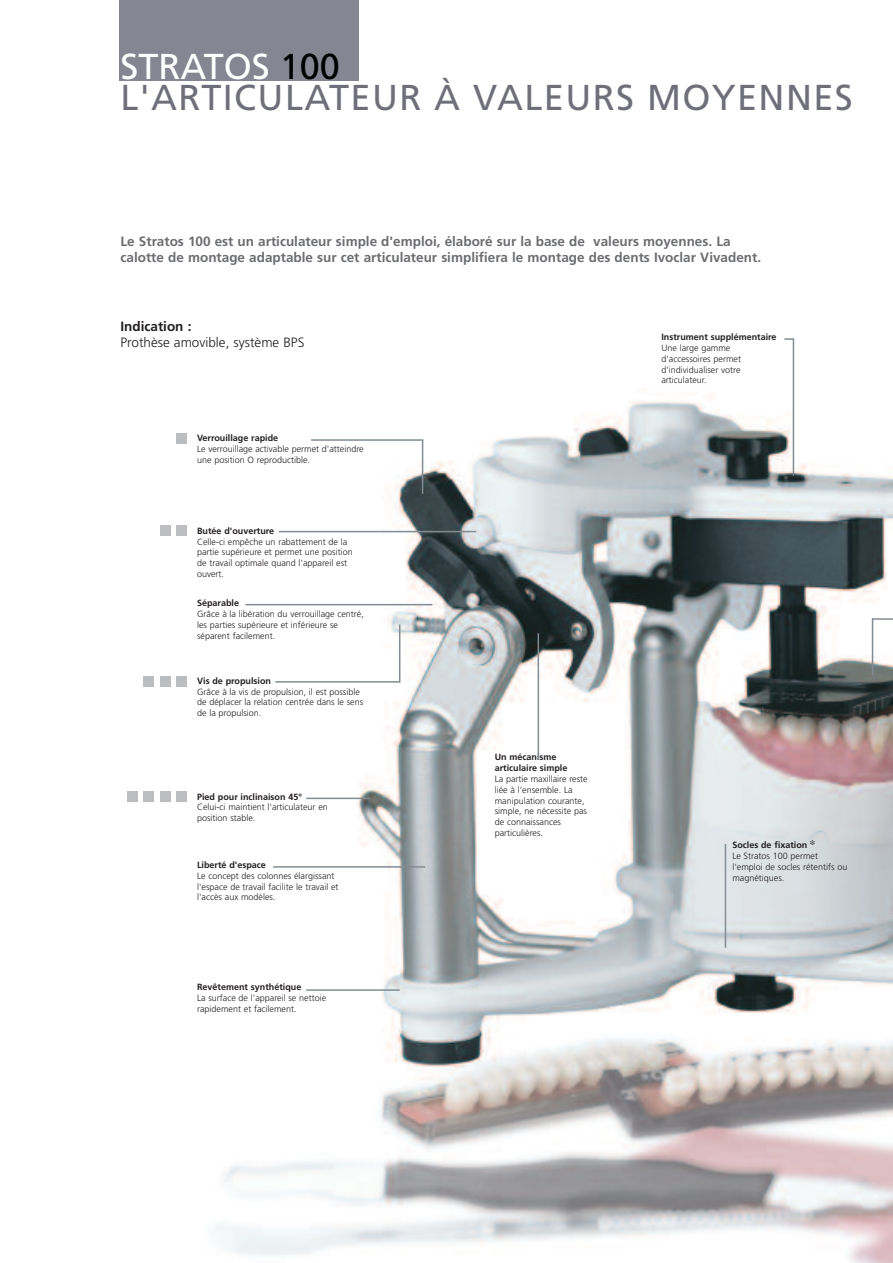
<style>
.page{position:relative;width:893px;height:1263px;background:#fff}
.page>*{position:absolute;margin:0;border:0;box-sizing:border-box;transform-origin:0 0}
.t1{font:36px/30.6px "Frutiger";letter-spacing:.04em;color:#6f6f7a}
.t2{font:700 13.5px/16.5px "Frutiger";color:#6c6d70}
.t3{font:300 13.5px "Frutiger";color:#231f20}
.t4{font:700 13.5px "Frutiger";color:#231f20}
.t5{font:300 9px/10.8px "Frutiger";color:#231f20}
.t6{font:700 9px/10.8px "Frutiger";color:#231f20}
.s1{color:#fff}
.s2{color:#000003}
.s3{font-weight:700}
</style>
<div class="page">
<img style="left:127px;top:366px;width:766px;height:897px">
<div style="left:119px;top:0;width:239px;height:81px;background:#858691"></div>
<hr style="left:311px;top:439px;width:112px;height:2px;background:#838c93">
<hr style="left:279px;top:531px;width:197px;height:1px;background:#838c93">
<hr style="left:245px;top:604px;width:187px;height:1px;background:#838c93">
<hr style="left:275px;top:681px;width:125px;height:2px;background:#838c93">
<hr style="left:306px;top:798px;width:64px;height:1px;background:#838c93">
<hr style="left:273px;top:866px;width:152px;height:2px;background:#838c93">
<hr style="left:306px;top:989px;width:94px;height:2px;background:#838c93">
<hr style="left:725px;top:844px;width:1px;height:104px;background:#838c93">
<hr style="left:793px;top:339px;width:1px;height:137px;background:#838c93">
<svg style="left:784px;top:338px;width:10px;height:2px"></svg>
<hr style="left:422px;top:440px;width:1px;height:54px;background:#838c93">
<hr style="left:399px;top:624px;width:1px;height:59px;background:#838c93">
<hr style="left:872px;top:618px;width:1px;height:57px;background:#838c93">
<hr style="left:872px;top:618px;width:21px;height:2px;background:#838c93">
<div style="left:176px;top:433px;width:11px;height:11px;background:#bcbdc0"></div>
<hr style="left:538px;top:633px;width:1px;height:127px;background:#838c93">
<div style="left:127px;top:791px;width:11px;height:10px;background:#bcbdc0"></div>
<div style="left:144px;top:791px;width:10px;height:10px;background:#bcbdc0"></div>
<div style="left:160px;top:791px;width:11px;height:10px;background:#bcbdc0"></div>
<div style="left:176px;top:791px;width:11px;height:10px;background:#bcbdc0"></div>
<div style="left:144px;top:676px;width:10px;height:11px;background:#bcbdc0"></div>
<div style="left:160px;top:676px;width:11px;height:11px;background:#bcbdc0"></div>
<div style="left:176px;top:676px;width:11px;height:11px;background:#bcbdc0"></div>
<div style="left:160px;top:525px;width:11px;height:11px;background:#bcbdc0"></div>
<div style="left:176px;top:525px;width:11px;height:11px;background:#bcbdc0"></div>
<h1 class="t1" style="left:120px;top:54px;width:734px"><span class="s1">STRATOS</span> <span class="s2">100<br></span>L'ARTICULATEUR À VALEURS MOYENNES</h1>
<h2 class="t2" style="left:121px;top:234px;width:642px">Le Stratos 100 est un articulateur simple d'emploi, élaboré sur la base de valeurs moyennes. La calotte de montage adaptable sur cet articulateur simplifiera le montage des dents Ivoclar Vivadent.</h2>
<h2 class="t4" style="left:121px;top:320px;width:72px">Indication :</h2>
<h2 class="t3" style="left:121px;top:337px;width:185px">Prothèse amovible, système BPS</h2>
<p class="t6" style="left:197px;top:433px;width:83px">Verrouillage rapide</p>
<p class="t5" style="left:197px;top:444px;width:168px">Le verrouillage activable permet d'atteindre une position O reproductible.</p>
<p class="t6" style="left:197px;top:526px;width:79px">Butée d'ouverture</p>
<p class="t5" style="left:197px;top:537px;width:157px">Celle-ci empêche un rabattement de la partie supérieure et permet une position de travail optimale quand l'appareil est ouvert.</p>
<p class="t6" style="left:197px;top:598px;width:44px">Séparable</p>
<p class="t5" style="left:197px;top:609px;width:168px">Grâce à la libération du verrouillage centré, les parties supérieure et inférieure se séparent facilement.</p>
<p class="t6" style="left:197px;top:676px;width:75px">Vis de propulsion</p>
<p class="t5" style="left:197px;top:687px;width:168px">Grâce à la vis de propulsion, il est possible de déplacer la relation centrée dans le sens de la propulsion.</p>
<p class="t6" style="left:197px;top:792px;width:106px">Pied pour inclinaison 45°</p>
<p class="t5" style="left:197px;top:802px;width:132px">Celui-ci maintient l'articulateur en position stable.</p>
<p class="t6" style="left:197px;top:860px;width:70px">Liberté d'espace</p>
<p class="t5" style="left:197px;top:871px;width:143px">Le concept des colonnes élargissant l'espace de travail facilite le travail et l'accès aux modèles.</p>
<p class="t6" style="left:197px;top:982px;width:106px">Revêtement synthétique</p>
<p class="t5" style="left:197px;top:993px;width:131px">La surface de l'appareil se nettoie rapidement et facilement.</p>
<p class="t6" style="left:661px;top:332px;width:117px">Instrument supplémentaire</p>
<p class="t5" style="left:661px;top:343px;width:81px">Une large gamme d'accessoires permet d'individualiser votre articulateur.</p>
<p class="t6" style="left:495px;top:752px;width:74px">Un mécanisme articulaire simple</p>
<p class="t5" style="left:495px;top:774px;width:94px">La partie maxillaire reste liée à l'ensemble. La manipulation courante, simple, ne nécessite pas de connaissances particulières.</p>
<p class="t5" style="left:732px;top:840px;width:117px"><span class="s3">Socles de fixation</span> ❉<br>Le Stratos 100 permet l'emploi de socles rétentifs ou magnétiques.</p>
</div>
